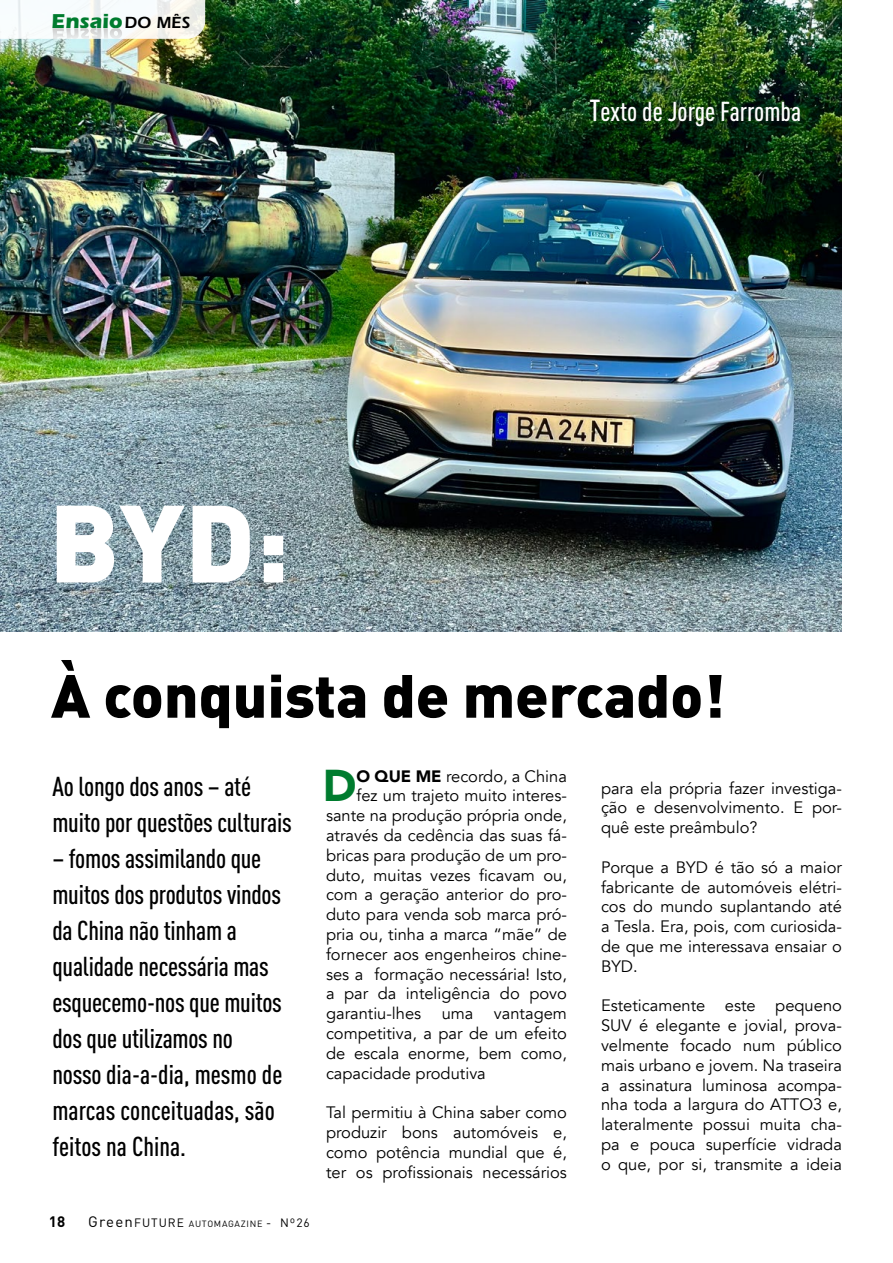
<style>
.page{position:relative;width:893px;height:1263px;background:#fff}
.page>*{position:absolute;margin:0;border:0;box-sizing:border-box;transform-origin:0 0}
.t1{font:900 108px "DIN";color:#fff}
.t2{font:900 60px "DIN";color:#000}
.t3{font:900 44.4px "Avenir";color:#007c2f}
.t4{font:500 27px/36px "DIN Cond";letter-spacing:-.01em;color:#000}
.t5{font:500 27px "DIN Cond";color:#fff}
.t6{font:700 20.85px "ITC Eras Std";color:#007c2f}
.t7{font:16.5px/19.8px "Avenir";color:#000;text-align:justify}
.t8{font:700 15px "DIN";color:#000}
.t9{font:9px "DIN";letter-spacing:.08em;color:#000}
.s1{font-weight:600;font-size:16.65px;color:#000}
.s2{font-size:30px}
.s3{font-size:15px}
.s4{font-size:12px}
.s5{font-weight:900}
</style>
<div class="page">
<img style="left:0;top:0;width:842px;height:631px">
<svg style="left:0;top:0;width:205px;height:42px"></svg>
<p class="t6" style="left:51px;top:9px;width:141px">Ensaio <span class="s1">DO MÊS</span></p>
<h1 class="t1" style="left:49px;top:471px;width:242px">BYD:</h1>
<h3 class="t5" style="left:590px;top:95px;width:213px"><span class="s2">T</span>exto de Jorge Farromba</h3>
<h2 class="t2" style="left:51px;top:656px;width:676px">À conquista de mercado!</h2>
<h3 class="t4" style="left:52px;top:768px;width:241px">Ao longo dos anos – até muito por questões culturais</h3>
<h3 class="t4" style="left:52px;top:840px;width:232px">– fomos assimilando que muitos dos produtos vindos da China não tinham a qualidade necessária mas esquecemo-nos que muitos dos que utilizamos no nosso dia-a-dia, mesmo de marcas conceituadas, são feitos na China.</h3>
<p class="t8" style="left:49px;top:1212px;width:18px">18</p>
<p class="t9" style="left:88px;top:1218px;width:223px"><span class="s3">Green</span><span class="s4">FUTURE</span> AUTOMAGAZINE <span class="s4">- Nº26</span></p>
<h3 class="t3" style="left:323px;top:748px;width:35px">D</h3>
<p class="t7" style="left:357px;top:766px;width:212px"><span class="s5">O QUE ME</span> recordo, a China</p>
<p class="t7" style="left:357px;top:786px;width:212px">fez um trajeto muito interes-</p>
<p class="t7" style="left:326px;top:806px;width:242px">sante na produção própria onde,</p>
<p class="t7" style="left:326px;top:826px;width:242px">através da cedência das suas fá-</p>
<p class="t7" style="left:326px;top:845px;width:242px">bricas para produção de um pro-</p>
<p class="t7" style="left:326px;top:865px;width:242px">duto, muitas vezes ficavam ou,</p>
<p class="t7" style="left:326px;top:885px;width:242px">com a geração anterior do pro-</p>
<p class="t7" style="left:326px;top:905px;width:242px">duto para venda sob marca pró-</p>
<p class="t7" style="left:326px;top:925px;width:242px">pria ou, tinha a marca “mãe” de</p>
<p class="t7" style="left:326px;top:944px;width:242px">fornecer aos engenheiros chine-</p>
<p class="t7" style="left:326px;top:964px;width:242px">ses a formação necessária! Isto,</p>
<p class="t7" style="left:326px;top:984px;width:242px">a par da inteligência do povo</p>
<p class="t7" style="left:326px;top:1004px;width:242px">garantiu-lhes uma vantagem</p>
<p class="t7" style="left:326px;top:1024px;width:242px">competitiva, a par de um efeito</p>
<p class="t7" style="left:326px;top:1043px;width:242px">de escala enorme, bem como,</p>
<p class="t7" style="left:326px;top:1063px;width:161px">capacidade produtiva</p>
<p class="t7" style="left:326px;top:1103px;width:242px">Tal permitiu à China saber como produzir bons automóveis e, como potência mundial que é, ter os profissionais necessários</p>
<p class="t7" style="left:601px;top:778px;width:242px">para ela própria fazer investiga&shy;ção e desenvolvimento. E por&shy;quê este preâmbulo?</p>
<p class="t7" style="left:601px;top:857px;width:242px">Porque a BYD é tão só a maior fabricante de automóveis elétri&shy;cos do mundo suplantando até a Tesla. Era, pois, com curiosida&shy;de que me interessava ensaiar o BYD.</p>
<p class="t7" style="left:601px;top:996px;width:242px">Esteticamente este pequeno SUV é elegante e jovial, prova&shy;velmente focado num público mais urbano e jovem. Na traseira a assinatura luminosa acompa&shy;nha toda a largura do ATTO3 e, lateralmente possui muita cha&shy;pa e pouca superfície vidrada o que, por si, transmite a ideia</p>
</div>
